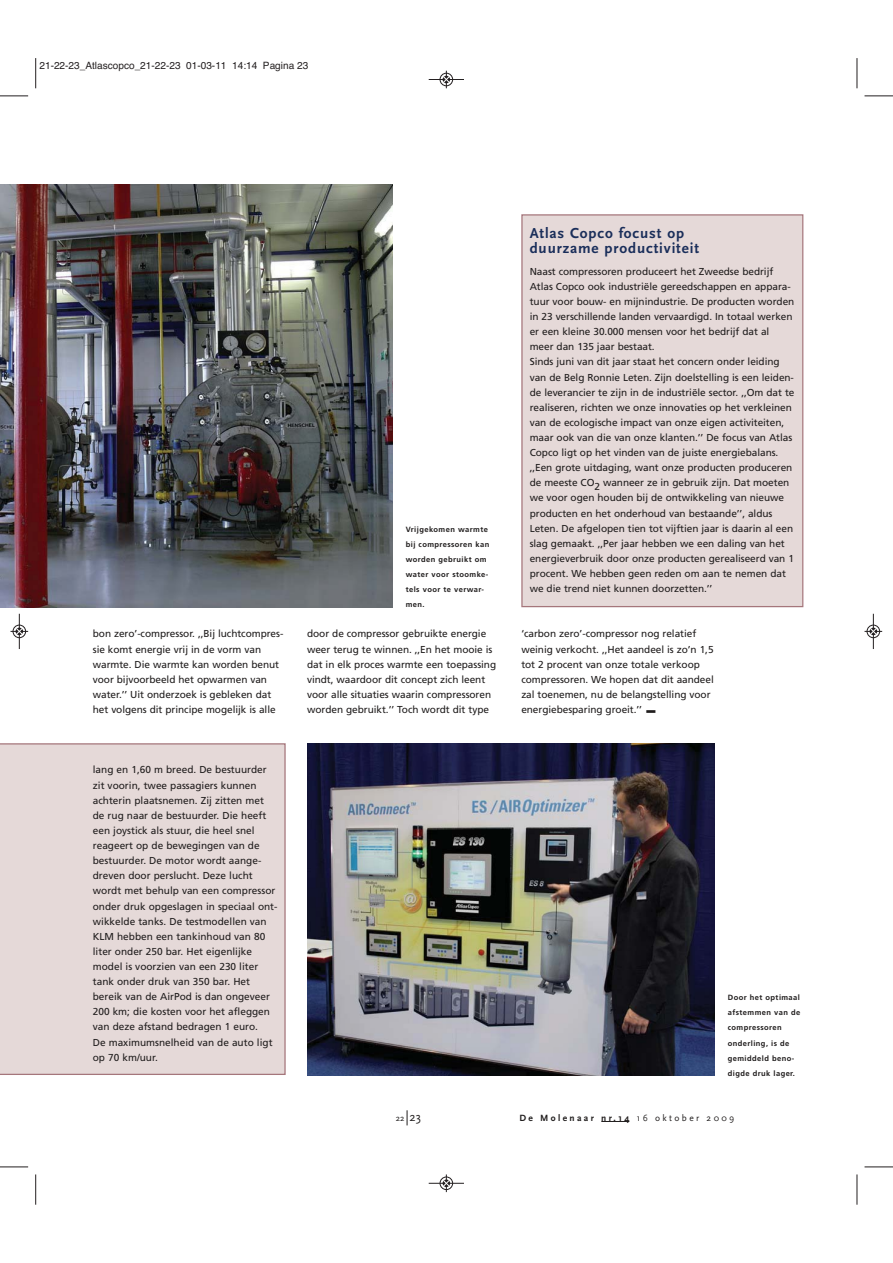
<style>
.page{position:relative;width:893px;height:1263px;background:#fff}
.page>*{position:absolute;margin:0;border:0;box-sizing:border-box;transform-origin:0 0}
.t1{font:35.25px "Frutiger";color:#201d1d}
.t2{font:700 15.15px/15.1px "Scala Sans";letter-spacing:.055em;color:#1a2e5a}
.t3{font:10.05px/15.1px "Frutiger";letter-spacing:-.005em;color:#201d1d}
.t4{font:10.05px "Helvetica";color:#231f20}
.t5{font:700 9.45px "Scala Sans";letter-spacing:.25em;color:#201d1d}
.t6{font:8.85px "Scala Sans";color:#201d1d}
.t7{font:700 7.5px/15.1px "Frutiger";letter-spacing:.055em;color:#201d1d}
.s1{font-size:12.6px}
.s2{font-weight:400}
</style>
<div class="page">
<div style="left:0;top:743px;width:286px;height:332px;background:#e5d9d8"></div>
<svg style="left:601px;top:1121px;width:28px;height:1px"></svg>
<svg style="left:407px;top:1110px;width:1px;height:15px"></svg>
<div style="left:522px;top:216px;width:280px;height:390px;background:#e5d9d8"></div>
<div style="left:521px;top:214px;width:282px;height:393px;border:1px solid #a5767b"></div>
<img style="left:307px;top:743px;width:407px;height:333px">
<img style="left:0;top:184px;width:393px;height:423px">
<hr style="left:35px;top:58px;width:1px;height:30px;background:#231f20">
<svg style="left:0;top:95px;width:28px;height:2px"></svg>
<hr style="left:857px;top:58px;width:1px;height:30px;background:#231f20">
<svg style="left:864px;top:95px;width:29px;height:2px"></svg>
<hr style="left:35px;top:1174px;width:1px;height:31px;background:#231f20">
<svg style="left:0;top:1167px;width:28px;height:1px"></svg>
<hr style="left:857px;top:1174px;width:1px;height:31px;background:#231f20">
<svg style="left:864px;top:1167px;width:29px;height:1px"></svg>
<hr style="left:429px;top:79px;width:35px;height:1px;background:#231f20">
<div style="left:440px;top:73px;width:13px;height:13px;border:1px solid #231f20;border-radius:50%"></div>
<svg style="left:443px;top:71px;width:6px;height:17px"></svg>
<hr style="left:429px;top:1183px;width:35px;height:1px;background:#231f20">
<div style="left:440px;top:1177px;width:13px;height:13px;border:1px solid #231f20;border-radius:50%"></div>
<svg style="left:443px;top:1174px;width:6px;height:18px"></svg>
<hr style="left:19px;top:614px;width:1px;height:35px;background:#231f20">
<div style="left:13px;top:625px;width:13px;height:13px;border:1px solid #231f20;border-radius:50%"></div>
<svg style="left:11px;top:628px;width:17px;height:7px"></svg>
<div style="left:866px;top:625px;width:14px;height:13px;border:1px solid #fff;border-radius:50%"></div>
<hr style="left:873px;top:614px;width:1px;height:35px;background:#231f20">
<div style="left:867px;top:625px;width:13px;height:13px;border:1px solid #231f20;border-radius:50%"></div>
<svg style="left:864px;top:628px;width:18px;height:7px"></svg>
<p class="t4" style="left:39px;top:62px;width:270px">21-22-23_Atlascopco_21-22-23 01-03-11 14:14 Pagina 23</p>
<p class="t7" style="left:406px;top:522px;width:85px">Vrijgekomen warmte bij compressoren kan worden gebruikt om water voor stoomke&shy;tels voor te verwar&shy;men.</p>
<h2 class="t2" style="left:530px;top:227px;width:171px">Atlas Copco focust op duurzame productiviteit</h2>
<p class="t3" style="left:530px;top:264px;width:266px">Naast compressoren produceert het Zweedse bedrijf Atlas Copco ook industriële gereedschappen en appara&shy;tuur voor bouw- en mijnindustrie. De producten worden in 23 verschillende landen vervaardigd. In totaal werken er een kleine 30.000 mensen voor het bedrijf dat al meer dan 135 jaar bestaat.<br>Sinds juni van dit jaar staat het concern onder leiding van de Belg Ronnie Leten. Zijn doelstelling is een leiden&shy;de leverancier te zijn in de industriële sector. ,,Om dat te realiseren, richten we onze innovaties op het verkleinen van de ecologische impact van onze eigen activiteiten, maar ook van die van onze klanten.’’ De focus van Atlas Copco ligt op het vinden van de juiste energiebalans. ,,Een grote uitdaging, want onze producten produceren de meeste CO2 wanneer ze in gebruik zijn. Dat moeten we voor ogen houden bij de ontwikkeling van nieuwe producten en het onderhoud van bestaande’’, aldus Leten. De afgelopen tien tot vijftien jaar is daarin al een slag gemaakt. ,,Per jaar hebben we een daling van het energieverbruik door onze producten gerealiseerd van 1 procent. We hebben geen reden om aan te nemen dat we die trend niet kunnen doorzetten.’’</p>
<p class="t3" style="left:93px;top:627px;width:192px">bon zero’-compressor. ,,Bij luchtcompres&shy;sie komt energie vrij in de vorm van warmte. Die warmte kan worden benut voor bijvoorbeeld het opwarmen van water.’’ Uit onderzoek is gebleken dat het volgens dit principe mogelijk is alle</p>
<p class="t3" style="left:307px;top:627px;width:191px">door de compressor gebruikte energie weer terug te winnen. ,,En het mooie is dat in elk proces warmte een toepassing vindt, waardoor dit concept zich leent voor alle situaties waarin compressoren worden gebruikt.’’ Toch wordt dit type</p>
<p class="t3" style="left:521px;top:627px;width:194px">‘carbon zero’-compressor nog relatief weinig verkocht. ,,Het aandeel is zo’n 1,5 tot 2 procent van onze totale verkoop compressoren. We hopen dat dit aandeel zal toenemen, nu de belangstelling voor energiebesparing groeit.’’</p>
<h1 class="t1" style="left:645px;top:694px;width:13px">-</h1>
<p class="t3" style="left:93px;top:763px;width:186px">lang en 1,60 m breed. De bestuurder zit voorin, twee passagiers kunnen achterin plaatsnemen. Zij zitten met de rug naar de bestuurder. Die heeft een joystick als stuur, die heel snel reageert op de bewegingen van de bestuurder. De motor wordt aange - dreven door perslucht. Deze lucht wordt met behulp van een compressor onder druk opgeslagen in speciaal ont&shy;wikkelde tanks. De testmodellen van KLM hebben een tankinhoud van 80 liter onder 250 bar. Het eigenlijke model is voorzien van een 230 liter tank onder druk van 350 bar. Het bereik van de AirPod is dan ongeveer 200 km; die kosten voor het afleggen van deze afstand bedragen 1 euro.<br>De maximumsnelheid van de auto ligt op 70 km/uur.</p>
<p class="t7" style="left:728px;top:991px;width:74px">Door het optimaal afstemmen van de compressoren onderling, is de gemiddeld beno&shy;digde druk lager.</p>
<p class="t6" style="left:396px;top:1113px;width:27px">22 <span class="s1">23</span></p>
<p class="t5" style="left:519px;top:1114px;width:216px">De Molenaar nr.14 <span class="s2">16 oktober 2009</span></p>
</div>
